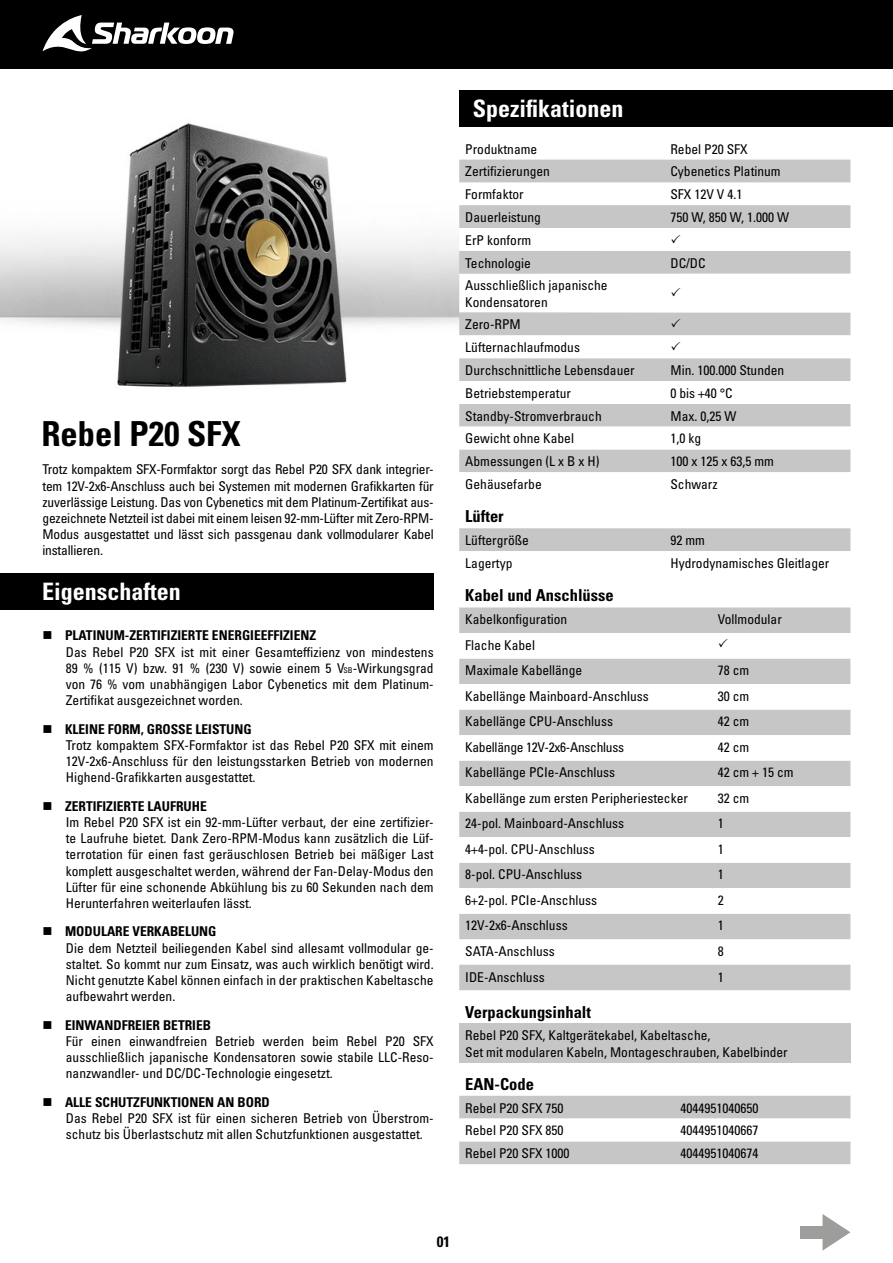
<style>
.page{position:relative;width:893px;height:1263px;background:#fff}
.page>*{position:absolute;margin:0;border:0;box-sizing:border-box;transform-origin:0 0}
.t1{font:34.5px "Univers LTCYR 67 Bold Cond";color:#000}
.t2{font:24px "Univers LTCYR 67 Bold Cond";color:#fff}
.t3{font:16.5px "Univers LTCYR 67 Bold Cond";color:#000}
.t4{font:15px "Univers LTCYR 67 Bold Cond";color:#000}
.Content{font:condensed 13.5px/16.2px "Univers LTCYR 57";color:#000;text-align:justify}
.t5{font:13.5px "Univers LTCYR 67 Bold Cond";color:#000}
.Content-2{font:condensed 13.5px "Univers LTCYR 57";letter-spacing:-.02em;color:#000}
.s1{font-size:7.8px}
</style>
<div class="page">
<img style="left:0;top:123px;width:459px;height:264px">
<svg style="left:459px;top:159px;width:391px;height:1px"></svg>
<svg style="left:459px;top:160px;width:391px;height:68px;fill:#c6c6c6"></svg>
<svg style="left:459px;top:251px;width:391px;height:221px"></svg>
<div style="left:0;top:0;width:893px;height:69px;background:#000"></div>
<svg style="left:43px;top:15px;width:191px;height:37px"></svg>
<svg style="left:822px;top:1214px;width:28px;height:37px"></svg>
<div style="left:800px;top:1226px;width:25px;height:12px;background:#9d9d9c"></div>
<div style="left:459px;top:528px;width:391px;height:23px;background:#c6c6c6"></div>
<svg style="left:459px;top:607px;width:391px;height:383px;fill:#c6c6c6"></svg>
<svg style="left:459px;top:633px;width:391px;height:281px"></svg>
<div style="left:459px;top:1023px;width:391px;height:39px;background:#c6c6c6"></div>
<svg style="left:459px;top:1096px;width:391px;height:68px"></svg>
<div style="left:0;top:573px;width:434px;height:37px;background:#000"></div>
<div style="left:459px;top:90px;width:434px;height:37px;background:#000"></div>
<svg style="left:671px;top:288px;width:9px;height:9px"></svg>
<svg style="left:671px;top:319px;width:9px;height:8px"></svg>
<svg style="left:671px;top:342px;width:9px;height:8px"></svg>
<svg style="left:719px;top:639px;width:9px;height:9px"></svg>
<p class="t1" style="left:41px;top:413px;width:201px">Rebel P20 SFX</p>
<p class="Content" style="left:43px;top:461px;width:393px">Trotz kompaktem SFX-Formfaktor sorgt das Rebel P20 SFX dank integrier&shy;tem 12V-2x6-Anschluss auch bei Systemen mit modernen Grafikkarten für zuverlässige Leistung. Das von Cybenetics mit dem Platinum-Zertifikat aus&shy;gezeichnete Netzteil ist dabei mit einem leisen 92-mm-Lüfter mit Zero-RPM-Modus ausgestattet und lässt sich passgenau dank vollmodularer Kabel installieren.</p>
<p class="t2" style="left:42px;top:577px;width:140px">Eigenschaften</p>
<p class="t5" style="left:65px;top:627px;width:253px">PLATINUM-ZERTIFIZIERTE ENERGIEEFFIZIENZ</p>
<p class="Content" style="left:66px;top:643px;width:369px">Das Rebel P20 SFX ist mit einer Gesamteffizienz von mindestens 89 % (115 V) bzw. 91 % (230 V) sowie einem 5 V<span class="s1">SB</span>-Wirkungsgrad von 76 % vom unabhängigen Labor Cybenetics mit dem Platinum-Zertifikat ausgezeichnet worden.</p>
<p class="t5" style="left:65px;top:720px;width:188px">KLEINE FORM, GROSSE LEISTUNG</p>
<p class="Content" style="left:66px;top:736px;width:369px">Trotz kompaktem SFX-Formfaktor ist das Rebel P20 SFX mit einem 12V-2x6-Anschluss für den leistungsstarken Betrieb von modernen Highend-Grafikkarten ausgestattet.</p>
<p class="t5" style="left:65px;top:798px;width:143px">ZERTIFIZIERTE LAUFRUHE</p>
<p class="Content" style="left:66px;top:814px;width:369px">Im Rebel P20 SFX ist ein 92-mm-Lüfter verbaut, der eine zertifizier&shy;te Laufruhe bietet. Dank Zero-RPM-Modus kann zusätzlich die Lüf&shy;terrotation für einen fast geräuschlosen Betrieb bei mäßiger Last komplett ausgeschaltet werden, während der Fan-Delay-Modus den Lüfter für eine schonende Abkühlung bis zu 60 Sekunden nach dem Herunterfahren weiterlaufen lässt.</p>
<p class="t5" style="left:65px;top:923px;width:153px">MODULARE VERKABELUNG</p>
<p class="Content" style="left:66px;top:939px;width:369px">Die dem Netzteil beiliegenden Kabel sind allesamt vollmodular ge&shy;staltet. So kommt nur zum Einsatz, was auch wirklich benötigt wird.<br>Nicht genutzte Kabel können einfach in der praktischen Kabeltasche aufbewahrt werden.</p>
<p class="t5" style="left:65px;top:1017px;width:148px">EINWANDFREIER BETRIEB</p>
<p class="Content" style="left:66px;top:1033px;width:369px">Für einen einwandfreien Betrieb werden beim Rebel P20 SFX ausschließlich japanische Kondensatoren sowie stabile LLC-Reso&shy;nanzwandler- und DC/DC-Technologie eingesetzt.</p>
<p class="t5" style="left:65px;top:1094px;width:206px">ALLE SCHUTZFUNKTIONEN AN BORD</p>
<p class="Content" style="left:66px;top:1110px;width:369px">Das Rebel P20 SFX ist für einen sicheren Betrieb von Überstrom&shy;schutz bis Überlastschutz mit allen Schutzfunktionen ausgestattet.</p>
<p class="t2" style="left:473px;top:94px;width:152px">Spezifikationen</p>
<p class="Content" style="left:465px;top:140px;width:73px">Produktname</p>
<p class="Content" style="left:670px;top:140px;width:79px">Rebel P20 SFX</p>
<p class="Content" style="left:465px;top:163px;width:86px">Zertifizierungen</p>
<p class="Content" style="left:670px;top:163px;width:112px">Cybenetics Platinum</p>
<p class="Content" style="left:465px;top:186px;width:60px">Formfaktor</p>
<p class="Content" style="left:670px;top:186px;width:73px">SFX 12V V 4.1</p>
<p class="Content" style="left:465px;top:209px;width:77px">Dauerleistung</p>
<p class="Content" style="left:670px;top:209px;width:120px">750 W, 850 W, 1.000 W</p>
<p class="Content" style="left:465px;top:232px;width:67px">ErP konform</p>
<p class="Content" style="left:465px;top:254px;width:67px">Technologie</p>
<p class="Content" style="left:670px;top:254px;width:37px">DC/DC</p>
<p class="Content" style="left:465px;top:277px;width:144px">Ausschließlich japanische<br>Kondensatoren</p>
<p class="Content" style="left:465px;top:316px;width:57px">Zero-RPM</p>
<p class="Content" style="left:465px;top:339px;width:116px">Lüfternachlaufmodus</p>
<p class="Content" style="left:465px;top:362px;width:171px">Durchschnittliche Lebensdauer</p>
<p class="Content" style="left:670px;top:362px;width:115px">Min. 100.000 Stunden</p>
<p class="Content" style="left:465px;top:385px;width:107px">Betriebstemperatur</p>
<p class="Content" style="left:670px;top:385px;width:64px">0 bis +40 °C</p>
<p class="Content" style="left:465px;top:407px;width:138px">Standby-Stromverbrauch</p>
<p class="Content" style="left:670px;top:407px;width:67px">Max. 0,25 W</p>
<p class="Content" style="left:465px;top:430px;width:110px">Gewicht ohne Kabel</p>
<p class="Content" style="left:670px;top:430px;width:32px">1,0 kg</p>
<p class="Content" style="left:465px;top:453px;width:136px">Abmessungen (L x B x H)</p>
<p class="Content" style="left:670px;top:453px;width:105px">100 x 125 x 63,5 mm</p>
<p class="Content" style="left:465px;top:476px;width:78px">Gehäusefarbe</p>
<p class="Content" style="left:670px;top:476px;width:49px">Schwarz</p>
<p class="t3" style="left:465px;top:506px;width:40px">Lüfter</p>
<p class="Content" style="left:465px;top:532px;width:65px">Lüftergröße</p>
<p class="Content" style="left:670px;top:532px;width:36px">92 mm</p>
<p class="Content" style="left:465px;top:555px;width:49px">Lagertyp</p>
<p class="Content" style="left:670px;top:555px;width:160px">Hydrodynamisches Gleitlager</p>
<p class="t3" style="left:465px;top:585px;width:150px">Kabel und Anschlüsse</p>
<p class="Content" style="left:465px;top:611px;width:103px">Kabelkonfiguration</p>
<p class="Content" style="left:718px;top:611px;width:65px">Vollmodular</p>
<p class="Content" style="left:465px;top:636px;width:71px">Flache Kabel</p>
<p class="Content" style="left:465px;top:662px;width:118px">Maximale Kabellänge</p>
<p class="Content" style="left:718px;top:662px;width:33px">78 cm</p>
<p class="Content" style="left:465px;top:688px;width:185px">Kabellänge Mainboard-Anschluss</p>
<p class="Content" style="left:718px;top:688px;width:33px">30 cm</p>
<p class="Content" style="left:465px;top:713px;width:149px">Kabellänge CPU-Anschluss</p>
<p class="Content" style="left:718px;top:713px;width:33px">42 cm</p>
<p class="Content-2" style="left:465px;top:738px;width:160px">Kabellänge 12V-2x6-Anschluss</p>
<p class="Content" style="left:718px;top:739px;width:33px">42 cm</p>
<p class="Content" style="left:465px;top:764px;width:151px">Kabellänge PCIe-Anschluss</p>
<p class="Content" style="left:718px;top:764px;width:77px">42 cm + 15 cm</p>
<p class="Content" style="left:465px;top:790px;width:224px">Kabellänge zum ersten Peripheriestecker</p>
<p class="Content" style="left:718px;top:790px;width:33px">32 cm</p>
<p class="Content" style="left:465px;top:815px;width:160px">24-pol. Mainboard-Anschluss</p>
<p class="Content" style="left:718px;top:815px;width:7px">1</p>
<p class="Content" style="left:465px;top:841px;width:131px">4+4-pol. CPU-Anschluss</p>
<p class="Content" style="left:718px;top:841px;width:7px">1</p>
<p class="Content" style="left:465px;top:866px;width:118px">8-pol. CPU-Anschluss</p>
<p class="Content" style="left:718px;top:866px;width:7px">1</p>
<p class="Content" style="left:465px;top:892px;width:133px">6+2-pol. PCIe-Anschluss</p>
<p class="Content" style="left:718px;top:892px;width:7px">2</p>
<p class="Content" style="left:465px;top:917px;width:104px">12V-2x6-Anschluss</p>
<p class="Content" style="left:718px;top:917px;width:7px">1</p>
<p class="Content" style="left:465px;top:943px;width:91px">SATA-Anschluss</p>
<p class="Content" style="left:718px;top:943px;width:7px">8</p>
<p class="Content" style="left:465px;top:968px;width:81px">IDE-Anschluss</p>
<p class="Content" style="left:718px;top:968px;width:7px">1</p>
<p class="t3" style="left:465px;top:1001px;width:127px">Verpackungsinhalt</p>
<p class="Content" style="left:465px;top:1027px;width:324px">Rebel P20 SFX, Kaltgerätekabel, Kabeltasche,<br>Set mit modularen Kabeln, Montageschrauben, Kabelbinder</p>
<p class="t3" style="left:465px;top:1074px;width:70px">EAN-Code</p>
<p class="Content" style="left:465px;top:1099px;width:100px">Rebel P20 SFX 750</p>
<p class="Content" style="left:680px;top:1099px;width:79px">4044951040650</p>
<p class="Content" style="left:465px;top:1122px;width:100px">Rebel P20 SFX 850</p>
<p class="Content" style="left:680px;top:1122px;width:79px">4044951040667</p>
<p class="Content" style="left:465px;top:1145px;width:106px">Rebel P20 SFX 1000</p>
<p class="Content" style="left:680px;top:1145px;width:79px">4044951040674</p>
<p class="t4" style="left:437px;top:1232px;width:15px">01</p>
</div>
